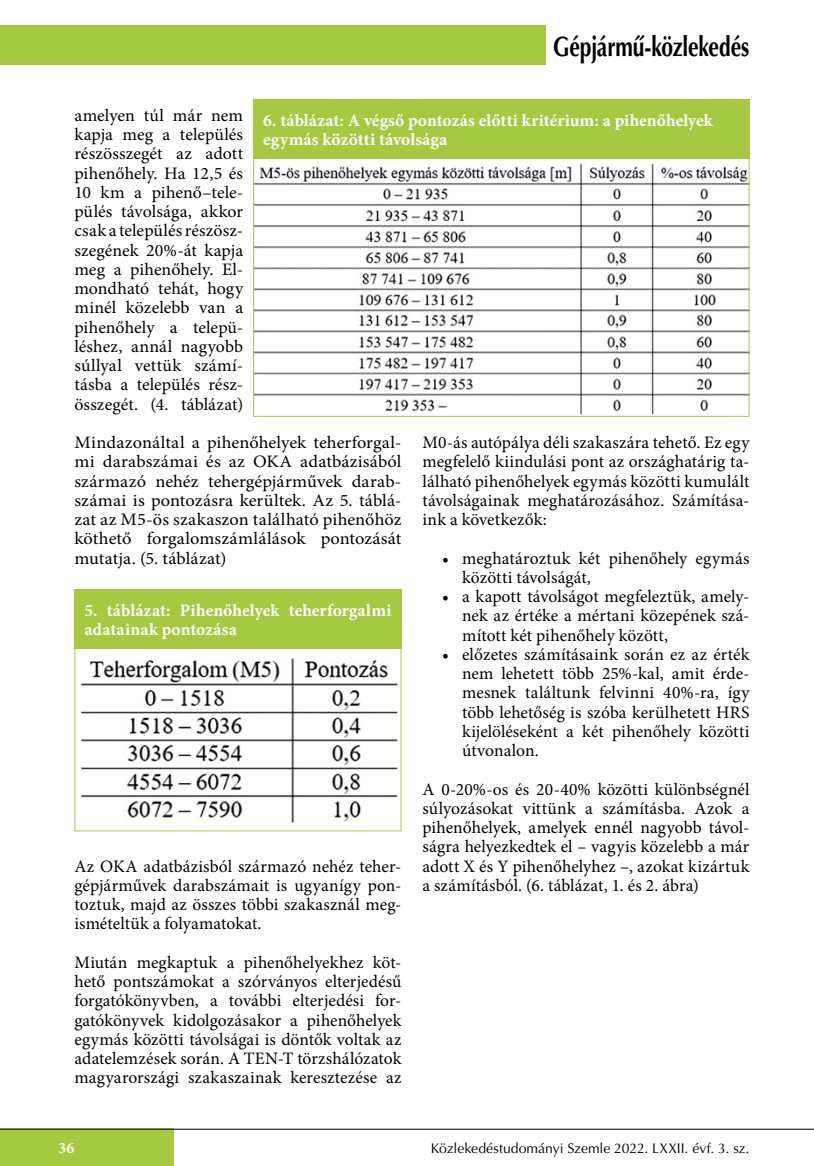
<style>
.page{position:relative;width:814px;height:1166px;background:#fff}
.page>*{position:absolute;margin:0;border:0;box-sizing:border-box;transform-origin:0 0}
.t1{font:700 28px "Optima CE";letter-spacing:-.005em;color:#000;scale:.75 1}
.t2{font:17.5px/19.2px "Minion Pro";letter-spacing:.005em;color:#000;text-align:justify}
.t3{font:17.5px/19.2px "Minion Pro";letter-spacing:.005em;color:#000;text-align:justify;scale:1.05 1}
.t4{font:700 17.5px/19.2px "Minion Pro";letter-spacing:.005em;color:#fff}
.t5{font:700 15.75px "Minion Pro";color:#fff}
.t6{font:14px "Optima CE";letter-spacing:-.005em;color:#000}
</style>
<div class="page">
<div style="left:0;top:25px;width:546px;height:39px;background:#a6c942"></div>
<div style="left:0;top:1129px;width:174px;height:37px;background:#a6c942"></div>
<hr style="left:0;top:1129px;width:814px;height:1px;background:#000">
<img style="left:255px;top:163px;width:492px;height:252px">
<div style="left:253px;top:99px;width:496px;height:60px;background:#a6c942"></div>
<img style="left:81px;top:658px;width:317px;height:165px">
<div style="left:74px;top:589px;width:327px;height:60px;background:#a6c942"></div>
<h1 class="t1" style="left:553px;top:28px;width:263px">Gépjármű-közlekedés</h1>
<p class="t2" style="left:74px;top:106px;width:170px">amelyen túl már nem kapja meg a település részösszegét az adott pihenőhely. Ha 12,5 és 10 km a pihenő–tele&shy;pülés távolsága, akkor csak a település részös - szegének 20%-át kapja meg a pihenőhely. El&shy;mondható tehát, hogy minél közelebb van a pihenőhely a telepü&shy;léshez, annál nagyobb súllyal vettük számí&shy;tásba a település rész&shy;összegét. (4. táblázat)</p>
<p class="t3" style="left:74px;top:433px;width:313px">Mindazonáltal a pihenőhelyek teherforgal&shy;mi darabszámai és az OKA adatbázisából származó nehéz tehergépjárművek darab&shy;számai is pontozásra kerültek. Az 5. táblá&shy;zat az M5-ös szakaszon található pihenőhöz köthető forgalomszámlálások pontozását mutatja. (5. táblázat)</p>
<p class="t4" style="left:263px;top:110px;width:451px">6. táblázat: A végső pontozás előtti kritérium: a pihenőhelyek egymás közötti távolsága</p>
<p class="t2" style="left:422px;top:433px;width:328px">M0-ás autópálya déli szakaszára tehető. Ez egy megfelelő kiindulási pont az országhatárig ta&shy;lálható pihenőhelyek egymás közötti kumulált távolságainak meghatározásához. Számítása&shy;ink a következők:</p>
<p class="t2" style="left:462px;top:548px;width:289px;text-indent:-20px">• meghatároztuk két pihenőhely egymás közötti távolságát,</p>
<p class="t2" style="left:462px;top:587px;width:289px;text-indent:-20px">• a kapott távolságot megfeleztük, amely&shy;nek az értéke a mértani közepének szá&shy;mított két pihenőhely között,</p>
<p class="t2" style="left:462px;top:645px;width:289px;text-indent:-20px">• előzetes számításaink során ez az érték nem lehetett több 25%-kal, amit érde&shy;mesnek találtunk felvinni 40%-ra, így több lehetőség is szóba kerülhetett HRS kijelöléseként a két pihenőhely közötti útvonalon.</p>
<p class="t2" style="left:422px;top:779px;width:328px">A 0-20%-os és 20-40% közötti különbségnél súlyozásokat vittünk a számításba. Azok a pihenőhelyek, amelyek ennél nagyobb távol&shy;ságra helyezkedtek el – vagyis közelebb a már adott X és Y pihenőhelyhez –, azokat kizártuk a számításból. (6. táblázat, 1. és 2. ábra)</p>
<p class="t4" style="left:84px;top:600px;width:308px">5. táblázat: Pihenőhelyek teherforgalmi adatainak pontozása</p>
<p class="t2" style="left:74px;top:856px;width:328px">Az OKA adatbázisból származó nehéz teher&shy;gépjárművek darabszámait is ugyanígy pon&shy;toztuk, majd az összes többi szakasznál meg&shy;ismételtük a folyamatokat.</p>
<p class="t2" style="left:74px;top:953px;width:328px">Miután megkaptuk a pihenőhelyekhez köt&shy;hető pontszámokat a szórványos elterjedésű forgatókönyvben, a további elterjedési for&shy;gatókönyvek kidolgozásakor a pihenőhelyek egymás közötti távolságai is döntők voltak az adatelemzések során. A TEN-T törzshálózatok magyarországi szakaszainak keresztezése az</p>
<p class="t5" style="left:58px;top:1137px;width:18px">36</p>
<p class="t6" style="left:431px;top:1139px;width:320px">Közlekedéstudományi Szemle 2022. LXXII. évf. 3. sz.</p>
</div>
